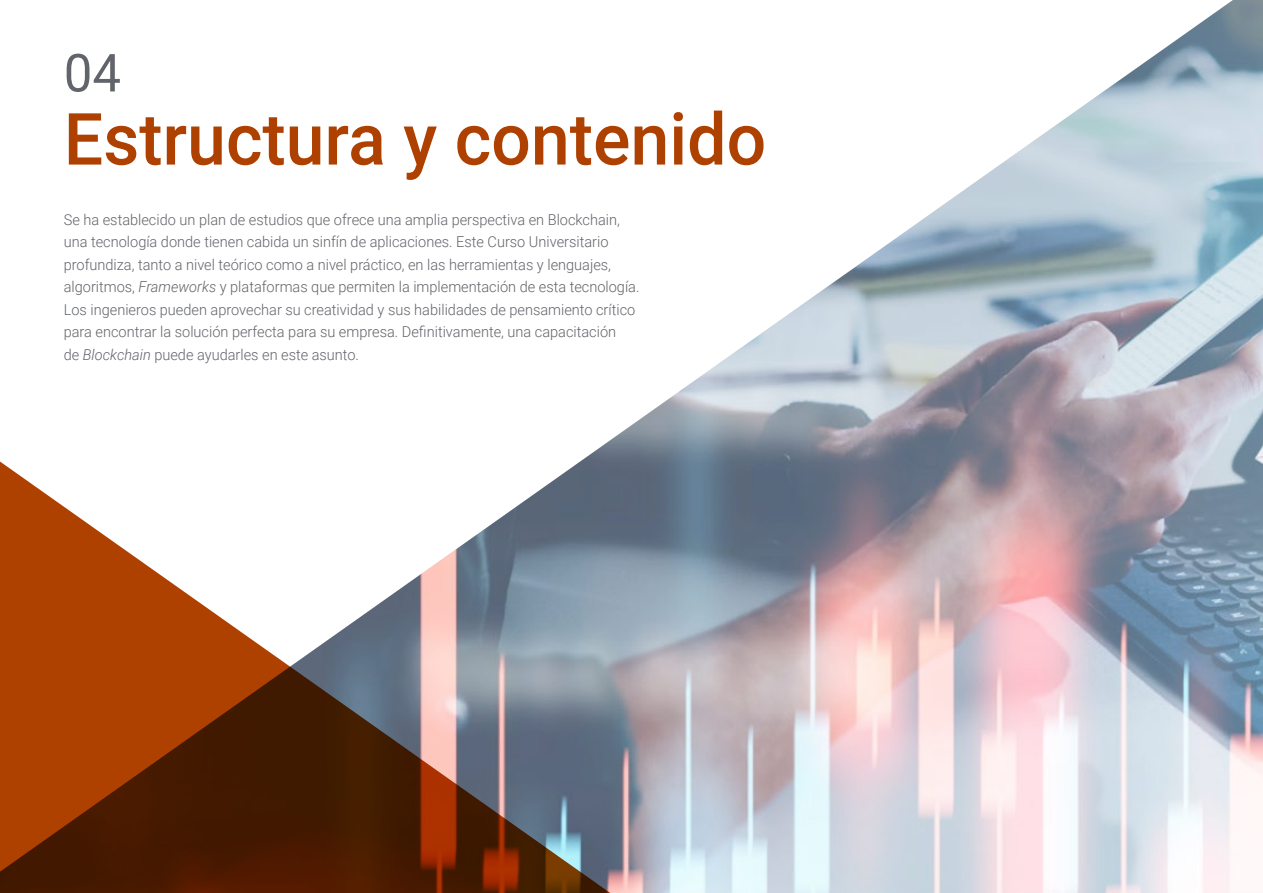
<style>
.page{position:relative;width:1263px;height:893px;background:#fff}
.page>*{position:absolute;margin:0;border:0;box-sizing:border-box;transform-origin:0 0}
.t1{font:500 72px "Roboto";color:#ae4000}
.t2{font:52.5px "Roboto";color:#61646a}
.t3{font:300 15px/22.5px "Roboto";color:#61646a}
.s1{font-style:italic}
</style>
<div class="page">
<img style="left:602px;top:0;width:661px;height:893px">
<svg style="left:0;top:446px;width:640px;height:447px"></svg>
<h2 class="t2" style="left:64px;top:36px;width:59px">04</h2>
<h1 class="t1" style="left:64px;top:89px;width:704px">Estructura y contenido</h1>
<p class="t3" style="left:64px;top:208px;width:577px">Se ha establecido un plan de estudios que ofrece una amplia perspectiva en Blockchain, una tecnología donde tienen cabida un sinfín de aplicaciones. Este Curso Universitario profundiza, tanto a nivel teórico como a nivel práctico, en las herramientas y lenguajes, algoritmos, <span class="s1">Frameworks</span> y plataformas que permiten la implementación de esta tecnología.<br>Los ingenieros pueden aprovechar su creatividad y sus habilidades de pensamiento crítico para encontrar la solución perfecta para su empresa. Definitivamente, una capacitación<br>de <span class="s1">Blockchain</span> puede ayudarles en este asunto.</p>
</div>
